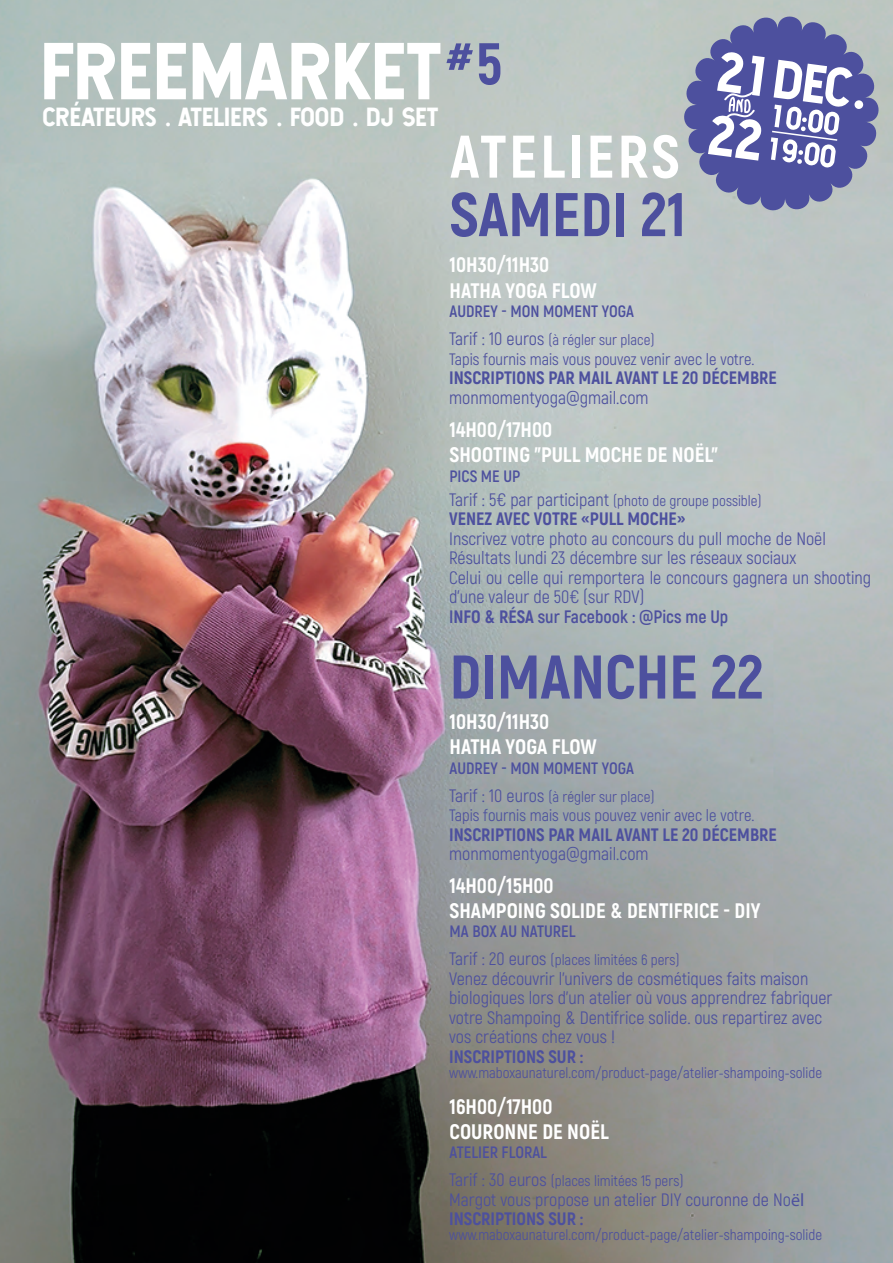
<style>
.page{position:relative;width:893px;height:1263px;background:#fff}
.page>*{position:absolute;margin:0;border:0;box-sizing:border-box;transform-origin:0 0}
.t1{font:800 61.5px "Akrobat";color:#4d509e}
.t2{font:800 60px "Akrobat";letter-spacing:.05em;color:#fff}
.t3{font:25.05px "Hansief";color:#fff}
.t4{font:800 21px/25.2px "Akrobat";color:#fff}
.t5{font:18px/19.5px "Akrobat";color:#4d509e}
.t6{font:800 18px "Akrobat";color:#4d509e}
.t7{font:16.5px "Akrobat";color:#4d509e}
.t8{font:700 16.5px "Akrobat";color:#4d509e}
.t9{font:15px "Akrobat";color:#4d509e}
.s1{font-size:18px}
.s2{font-weight:700}
.s3{font-weight:800}
.s4{font-family:"Myriad Pro"}
</style>
<div class="page">
<img style="left:0;top:0;width:893px;height:1263px">
<svg style="left:679px;top:11px;width:205px;height:205px;background:#898db6"></svg>
<svg style="left:44px;top:43px;width:71px;height:56px"></svg>
<svg style="left:121px;top:43px;width:29px;height:56px"></svg>
<svg style="left:157px;top:43px;width:29px;height:56px"></svg>
<svg style="left:193px;top:43px;width:136px;height:56px"></svg>
<svg style="left:335px;top:43px;width:105px;height:56px"></svg>
<svg style="left:446px;top:43px;width:27px;height:27px"></svg>
<svg style="left:479px;top:43px;width:21px;height:42px"></svg>
<h3 class="t3" style="left:43px;top:101px;width:397px">CRÉATEURS . ATELIERS . FOOD . DJ SET</h3>
<h2 class="t2" style="left:450px;top:118px;width:231px">ATELIERS</h2>
<h1 class="t1" style="left:450px;top:175px;width:238px">SAMEDI 21</h1>
<p class="t4" style="left:450px;top:252px;width:149px">10H30/11H30<br>HATHA YOGA FLOW</p>
<p class="t8" style="left:450px;top:301px;width:186px">AUDREY - MON MOMENT YOGA</p>
<p class="t9" style="left:449px;top:331px;width:207px"><span class="s1">Tarif : 10 euros</span> (à régler sur place)</p>
<p class="t7" style="left:449px;top:349px;width:307px">Tapis fournis mais vous pouvez venir avec le votre.</p>
<p class="t6" style="left:449px;top:366px;width:329px">INSCRIPTIONS PAR MAIL AVANT LE 20 DÉCEMBRE</p>
<p class="t5" style="left:449px;top:388px;width:201px">monmomentyoga@gmail.com</p>
<p class="t4" style="left:450px;top:417px;width:270px">14H00/17H00<br>SHOOTING "PULL MOCHE DE NOËL"</p>
<p class="t8" style="left:450px;top:466px;width:72px">PICS ME UP</p>
<p class="t9" style="left:449px;top:491px;width:314px"><span class="s1">Tarif : 5€ par participant</span> (photo de groupe possible)</p>
<p class="t6" style="left:449px;top:507px;width:238px">VENEZ AVEC VOTRE «PULL MOCHE»</p>
<p class="t5" style="left:449px;top:528px;width:423px">Inscrivez votre photo au concours du pull moche de Noël Résultats lundi 23 décembre sur les réseaux sociaux<br>Celui ou celle qui remportera le concours gagnera un shooting d’une valeur de 50€ (sur RDV)<br><span class="s2">I</span><span class="s3">NFO &amp; RÉSA</span> <span class="s2">sur Facebook : @Pics me Up</span></p>
<h1 class="t1" style="left:450px;top:638px;width:315px">DIMANCHE 22</h1>
<p class="t4" style="left:450px;top:709px;width:149px">10H30/11H30<br>HATHA YOGA FLOW</p>
<p class="t8" style="left:450px;top:758px;width:186px">AUDREY - MON MOMENT YOGA</p>
<p class="t9" style="left:449px;top:788px;width:207px"><span class="s1">Tarif : 10 euros</span> (à régler sur place)</p>
<p class="t7" style="left:449px;top:806px;width:307px">Tapis fournis mais vous pouvez venir avec le votre.</p>
<p class="t6" style="left:449px;top:823px;width:329px">INSCRIPTIONS PAR MAIL AVANT LE 20 DÉCEMBRE</p>
<p class="t5" style="left:449px;top:844px;width:201px">monmomentyoga@gmail.com</p>
<p class="t4" style="left:450px;top:872px;width:312px">14H00/15H00<br>SHAMPOING SOLIDE &amp; DENTIFRICE - DIY</p>
<p class="t8" style="left:450px;top:921px;width:128px">MA BOX AU NATUREL</p>
<p class="t9" style="left:449px;top:951px;width:232px"><span class="s1">Tarif : 20 euros</span> (places limitées 6 pers)</p>
<p class="t5" style="left:449px;top:969px;width:385px">Venez découvrir l'univers de cosmétiques faits maison biologiques lors d'un atelier où vous apprendrez fabriquer votre Shampoing &amp; Dentifrice solide. ous repartirez avec vos créations chez vous !</p>
<p class="t6" style="left:449px;top:1045px;width:135px">INSCRIPTIONS SUR :</p>
<p class="t9" style="left:449px;top:1063px;width:374px">www.maboxaunaturel.com/product-page/atelier-shampoing-solide</p>
<p class="t4" style="left:450px;top:1093px;width:161px">16H00/17H00<br>COURONNE DE NOËL</p>
<p class="t8" style="left:450px;top:1142px;width:99px">ATELIER FLORAL</p>
<p class="t9" style="left:449px;top:1172px;width:236px"><span class="s1">Tarif : 30 euros</span> (places limitées 15 pers)</p>
<p class="t5" style="left:449px;top:1190px;width:357px">Margot vous propose un atelier DIY couronne de No<span class="s4">ël<br></span><span class="s3">INSCRIPTIONS SUR :</span></p>
<p class="t9" style="left:449px;top:1226px;width:374px">www.maboxaunaturel.com/product-page/atelier-shampoing-solide</p>
</div>
